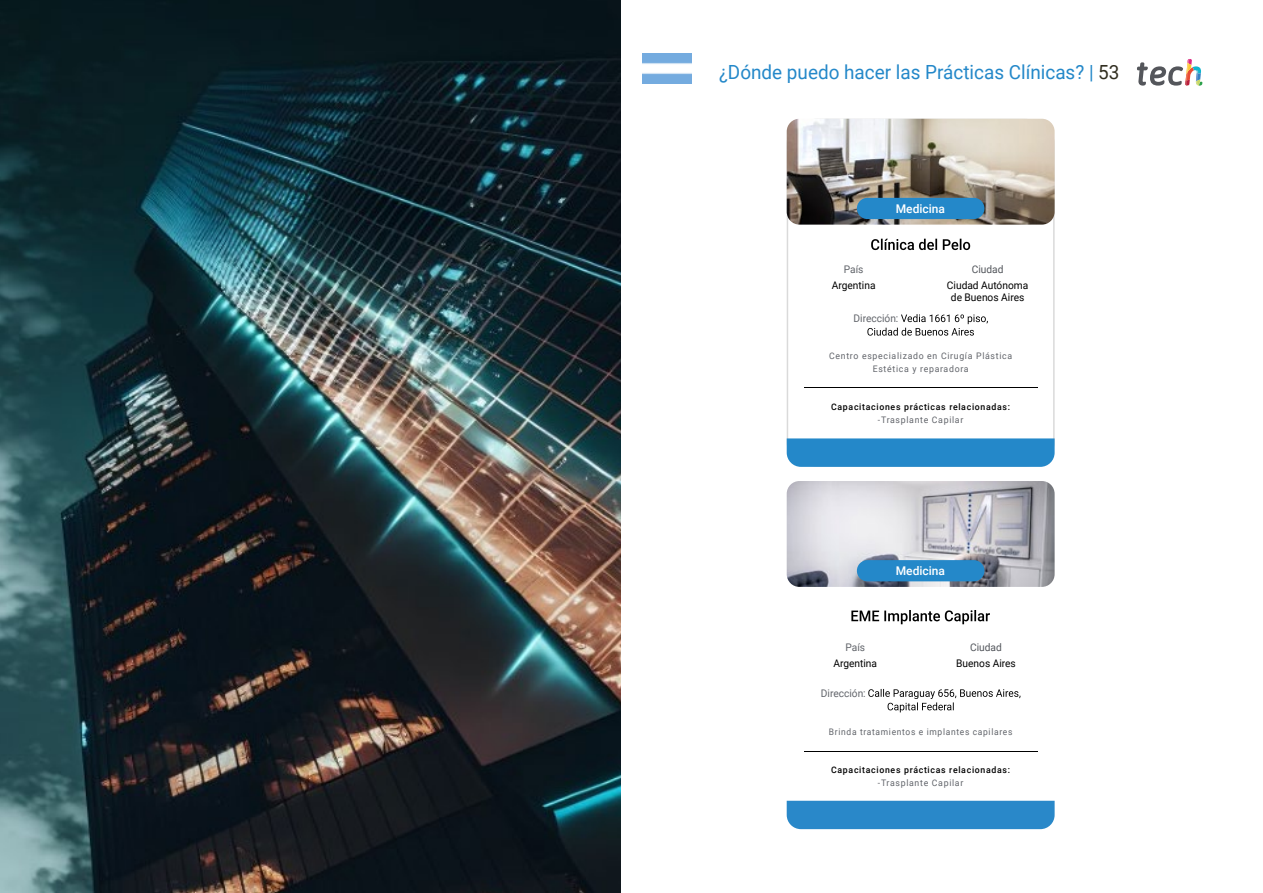
<style>
.page{position:relative;width:1263px;height:893px;background:#fff}
.page>*{position:absolute;margin:0;border:0;box-sizing:border-box;transform-origin:0 0}
.t1{font:19.5px "Roboto";color:#2488c9}
.t2{font:500 12px "Roboto";color:#fff}
.t3{font:10.5px/12px "Roboto";color:#000;text-align:center}
.t4{font:10.5px "Roboto";color:#61646a}
.t5{font:10.5px "Roboto";color:#52555b}
.t6{font:9px/13.5px "Roboto";letter-spacing:.08em;color:#61646a;text-align:center}
.t7{font:500 9px "Roboto";letter-spacing:.08em;color:#000}
.t8{font:9px "Roboto";letter-spacing:.08em;color:#61646a;scale:.94 1}
.s1{color:#312e20}
</style>
<div class="page">
<svg style="left:1137px;top:59px;width:65px;height:27px"></svg>
<img style="left:0;top:0;width:621px;height:893px">
<svg style="left:786px;top:118px;width:269px;height:339px"></svg>
<img style="left:787px;top:119px;width:267px;height:106px">
<div style="left:857px;top:198px;width:127px;height:21px;background:#2488c9;border-radius:11px"></div>
<svg style="left:787px;top:438px;width:267px;height:29px;background:#2a8bca"></svg>
<hr style="left:804px;top:387px;width:233px;height:1px;background:#000">
<svg style="left:871px;top:239px;width:99px;height:11px"></svg>
<svg style="left:867px;top:314px;width:121px;height:22px"></svg>
<img style="left:787px;top:481px;width:267px;height:106px">
<div style="left:857px;top:560px;width:127px;height:21px;background:#2488c9;border-radius:11px"></div>
<div style="left:787px;top:801px;width:267px;height:28px;background:#2988c9"></div>
<hr style="left:804px;top:751px;width:233px;height:1px;background:#000">
<svg style="left:851px;top:610px;width:139px;height:14px"></svg>
<svg style="left:868px;top:689px;width:152px;height:23px"></svg>
<h1 class="t1" style="left:719px;top:58px;width:402px">¿Dónde puedo hacer las Prácticas Clínicas? | <span class="s1">53</span></h1>
<p class="t4" style="left:844px;top:262px;width:21px">País</p>
<p class="t3" style="left:832px;top:279px;width:45px">Argentina</p>
<h2 class="t2" style="left:896px;top:200px;width:51px">Medicina</h2>
<p class="t5" style="left:972px;top:262px;width:33px">Ciudad</p>
<p class="t3" style="left:947px;top:279px;width:83px">Ciudad Autónoma de Buenos Aires</p>
<p class="t4" style="left:853px;top:311px;width:46px">Dirección:</p>
<p class="t6" style="left:829px;top:348px;width:185px">Centro especializado en Cirugía Plástica<br>Estética y reparadora</p>
<p class="t7" style="left:831px;top:400px;width:180px">Capacitaciones prácticas relacionadas:</p>
<p class="t6" style="left:878px;top:413px;width:87px">-Trasplante Capilar</p>
<h2 class="t2" style="left:896px;top:563px;width:51px">Medicina</h2>
<p class="t4" style="left:845px;top:639px;width:21px">País</p>
<p class="t3" style="left:833px;top:657px;width:45px">Argentina</p>
<p class="t5" style="left:970px;top:639px;width:33px">Ciudad</p>
<p class="t3" style="left:956px;top:657px;width:61px">Buenos Aires</p>
<p class="t4" style="left:821px;top:686px;width:46px">Dirección:</p>
<p class="t8" style="left:829px;top:726px;width:197px">Brinda tratamientos e implantes capilares</p>
<p class="t7" style="left:831px;top:764px;width:180px">Capacitaciones prácticas relacionadas:</p>
<p class="t6" style="left:878px;top:776px;width:87px">-Trasplante Capilar</p>
</div>
